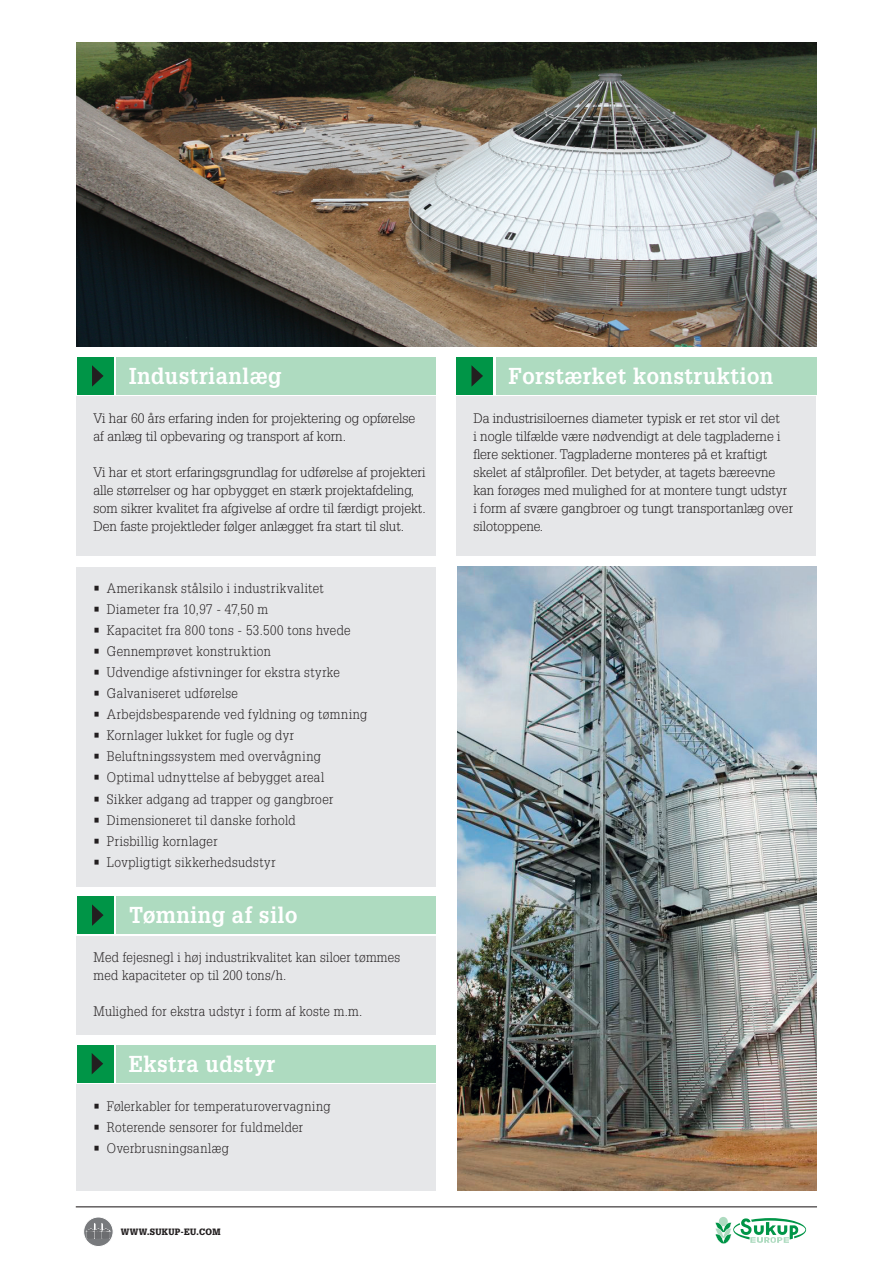
<style>
.page{position:relative;width:893px;height:1263px;background:#fff}
.page>*{position:absolute;margin:0;border:0;box-sizing:border-box;transform-origin:0 0}
.t1{font:700 22.5px "Glypha LT Std";letter-spacing:.02em;color:#fff;scale:.95 1}
.t2{font:300 13.5px/18px "Glypha LT Std";letter-spacing:.01em;color:#231f20}
.t3{font:300 13.5px/18px "Glypha LT Std";letter-spacing:.01em;color:#231f20;scale:.95 1}
.t4{font:300 13.5px "Glypha LT Std";letter-spacing:.03em;color:#231f20;scale:.95 1}
.t5{font:300 13.5px "Glypha LT Std";letter-spacing:.035em;color:#231f20;scale:.95 1}
.t6{font:300 13.5px "Glypha LT Std";letter-spacing:.04em;color:#231f20;scale:.95 1}
.t7{font:900 9px "Glypha LT Std";letter-spacing:.04em;color:#231f20;scale:.95 1}
</style>
<div class="page">
<div style="left:77px;top:567px;width:359px;height:319px;background:#e6e7e9"></div>
<img style="left:77px;top:43px;width:739px;height:303px">
<div style="left:77px;top:357px;width:37px;height:38px;background:#009547"></div>
<div style="left:77px;top:896px;width:37px;height:38px;background:#009547"></div>
<div style="left:77px;top:1045px;width:37px;height:37px;background:#009547"></div>
<div style="left:116px;top:357px;width:320px;height:38px;background:#aedbc0"></div>
<div style="left:116px;top:896px;width:320px;height:38px;background:#aedbc0"></div>
<div style="left:116px;top:1045px;width:320px;height:37px;background:#aedbc0"></div>
<svg style="left:92px;top:365px;width:12px;height:22px"></svg>
<svg style="left:92px;top:904px;width:12px;height:22px"></svg>
<svg style="left:92px;top:1053px;width:11px;height:21px"></svg>
<div style="left:77px;top:396px;width:359px;height:160px;background:#e6e7e9"></div>
<div style="left:77px;top:936px;width:359px;height:98px;background:#e6e7e9"></div>
<div style="left:77px;top:1084px;width:359px;height:107px;background:#e6e7e9"></div>
<div style="left:456px;top:396px;width:360px;height:160px;background:#e6e7e9"></div>
<img style="left:457px;top:567px;width:359px;height:624px">
<div style="left:456px;top:357px;width:37px;height:38px;background:#009547"></div>
<div style="left:496px;top:357px;width:320px;height:38px;background:#aedbc0"></div>
<svg style="left:471px;top:365px;width:12px;height:22px"></svg>
<svg style="left:84px;top:1217px;width:29px;height:29px"></svg>
<div style="left:83px;top:1217px;width:30px;height:29px;border:1px solid #fff;border-radius:50%"></div>
<svg style="left:87px;top:1223px;width:23px;height:16px"></svg>
<hr style="left:76px;top:1206px;width:741px;height:1px;background:#231f20">
<svg style="left:715px;top:1218px;width:91px;height:26px"></svg>
<h1 class="t1" style="left:129px;top:362px;width:162px">Industrianlæg</h1>
<p class="t2" style="left:94px;top:410px;width:323px">Vi har 60 års erfaring inden for projektering og opførelse af anlæg til opbevaring og transport af korn.</p>
<p class="t2" style="left:94px;top:464px;width:334px">Vi har et stort erfaringsgrundlag for udførelse af projekteri alle størrelser og har opbygget en stærk projektafdeling, som sikrer kvalitet fra afgivelse af ordre til færdigt projekt.<br>Den faste projektleder følger anlægget fra start til slut.</p>
<p class="t6" style="left:94px;top:581px;width:244px">• Amerikansk stålsilo i industrikvalitet</p>
<p class="t4" style="left:94px;top:602px;width:185px">• Diameter fra 10,97 - 47,50 m</p>
<p class="t4" style="left:94px;top:623px;width:272px">• Kapacitet fra 800 tons - 53.500 tons hvede</p>
<p class="t3" style="left:94px;top:643px;width:188px">• Gennemprøvet konstruktion</p>
<p class="t3" style="left:94px;top:664px;width:261px">• Udvendige afstivninger for ekstra styrke</p>
<p class="t4" style="left:94px;top:686px;width:154px">• Galvaniseret udførelse</p>
<p class="t5" style="left:94px;top:707px;width:290px">• Arbejdsbesparende ved fyldning og tømning</p>
<p class="t3" style="left:94px;top:727px;width:213px">• Kornlager lukket for fugle og dyr</p>
<p class="t4" style="left:94px;top:749px;width:241px">• Beluftningssystem med overvågning</p>
<p class="t4" style="left:94px;top:770px;width:244px">• Optimal udnyttelse af bebygget areal</p>
<p class="t3" style="left:94px;top:790px;width:254px">• Sikker adgang ad trapper og gangbroer</p>
<p class="t3" style="left:94px;top:811px;width:214px">• Dimensioneret til danske forhold</p>
<p class="t5" style="left:94px;top:833px;width:132px">• Prisbillig kornlager</p>
<p class="t6" style="left:94px;top:854px;width:193px">• Lovpligtigt sikkerhedsudstyr</p>
<h1 class="t1" style="left:129px;top:901px;width:179px">Tømning af silo</h1>
<p class="t3" style="left:94px;top:949px;width:324px">Med fejesnegl i høj industrikvalitet kan siloer tømmes med kapaciteter op til 200 tons/h.</p>
<p class="t3" style="left:94px;top:1003px;width:284px">Mulighed for ekstra udstyr i form af koste m.m.</p>
<h1 class="t1" style="left:129px;top:1050px;width:156px">Ekstra udstyr</h1>
<p class="t3" style="left:94px;top:1097px;width:251px">• Følerkabler for temperaturovervagning</p>
<p class="t3" style="left:94px;top:1118px;width:222px">• Roterende sensorer for fuldmelder</p>
<p class="t5" style="left:94px;top:1140px;width:144px">• Overbrusningsanlæg</p>
<p class="t7" style="left:121px;top:1226px;width:107px">WWW.SUKUP-EU.COM</p>
<h1 class="t1" style="left:509px;top:362px;width:280px">Forstærket konstruktion</h1>
<p class="t2" style="left:473px;top:410px;width:321px">Da industrisiloernes diameter typisk er ret stor vil det<br>i nogle tilfælde være nødvendigt at dele tagpladerne i flere sektioner. Tagpladerne monteres på et kraftigt skelet af stålprofiler. Det betyder, at tagets bæreevne kan forøges med mulighed for at montere tungt udstyr i form af svære gangbroer og tungt transportanlæg over silotoppene.</p>
</div>
